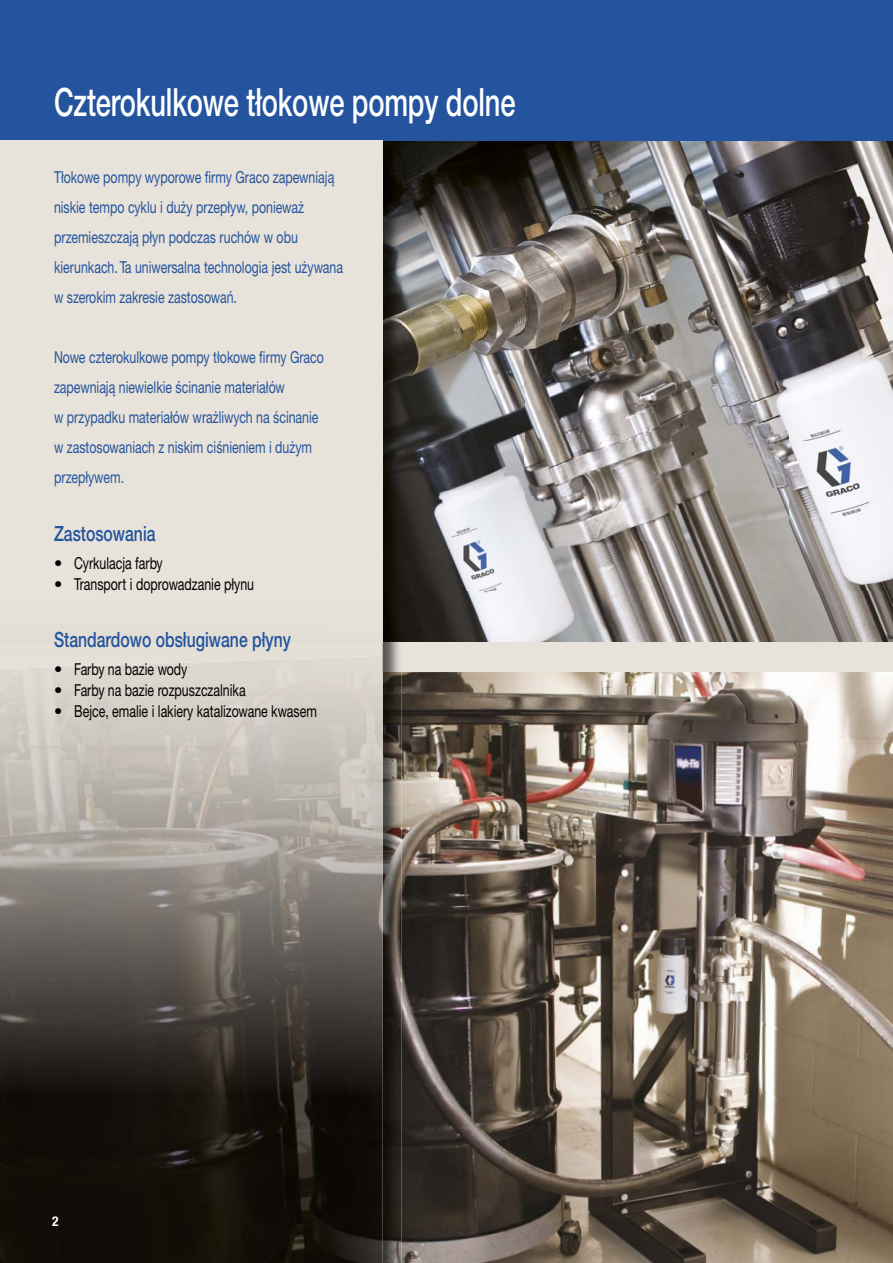
<style>
.page{position:relative;width:893px;height:1263px;background:#fff}
.page>*{position:absolute;margin:0;border:0;box-sizing:border-box;transform-origin:0 0}
.t1{font:500 39px "Helvetica Neue CE";letter-spacing:-.005em;color:#fff;scale:.7 1}
.t2{font:500 21px "Helvetica Neue CE";color:#24549d;scale:.75 1}
.t3{font:16.5px/30px "Helvetica Neue CE";color:#24549d;scale:.75 1}
.t4{font:16.5px "Helvetica Neue CE";color:#000}
.t5{font:700 condensed 13.5px "Helvetica Neue LT Std";color:#fff}
</style>
<div class="page">
<img style="left:383px;top:140px;width:247px;height:50px">
<img style="left:630px;top:140px;width:158px;height:201px">
<img style="left:788px;top:140px;width:105px;height:502px">
<img style="left:401px;top:190px;width:124px;height:452px">
<img style="left:525px;top:190px;width:105px;height:151px">
<img style="left:525px;top:341px;width:263px;height:301px">
<img style="left:383px;top:672px;width:510px;height:591px">
<div style="left:383px;top:642px;width:510px;height:30px;background:#e7e3da"></div>
<div style="left:0;top:0;width:893px;height:140px;background:#24549d"></div>
<img style="left:383px;top:142px;width:18px;height:530px">
<img style="left:0;top:659px;width:281px;height:313px">
<img style="left:281px;top:656px;width:102px;height:607px">
<img style="left:0;top:972px;width:304px;height:291px">
<img style="left:383px;top:642px;width:1px;height:30px">
<h1 class="t1" style="left:54px;top:88px;width:661px">Czterokulkowe tłokowe pompy dolne</h1>
<p class="t3" style="left:54px;top:164px;width:387px">Tłokowe pompy wyporowe firmy Graco zapewniają niskie tempo cyklu i duży przepływ, ponieważ przemieszczają płyn podczas ruchów w obu kierunkach. Ta uniwersalna technologia jest używana w szerokim zakresie zastosowań.</p>
<p class="t3" style="left:54px;top:344px;width:361px">Nowe czterokulkowe pompy tłokowe firmy Graco zapewniają niewielkie ścinanie materiałów<br>w przypadku materiałów wrażliwych na ścinanie w zastosowaniach z niskim ciśnieniem i dużym przepływem.</p>
<p class="t2" style="left:54px;top:526px;width:137px">Zastosowania</p>
<p class="t4" style="left:54px;top:557px;width:110px">• Cyrkulacja farby</p>
<p class="t4" style="left:54px;top:578px;width:202px">• Transport i doprowadzanie płynu</p>
<p class="t2" style="left:54px;top:632px;width:317px">Standardowo obsługiwane płyny</p>
<p class="t4" style="left:54px;top:663px;width:135px">• Farby na bazie wody</p>
<p class="t4" style="left:54px;top:684px;width:193px">• Farby na bazie rozpuszczalnika</p>
<p class="t4" style="left:54px;top:705px;width:264px">• Bejce, emalie i lakiery katalizowane kwasem</p>
<p class="t5" style="left:52px;top:1216px;width:8px">2</p>
</div>
